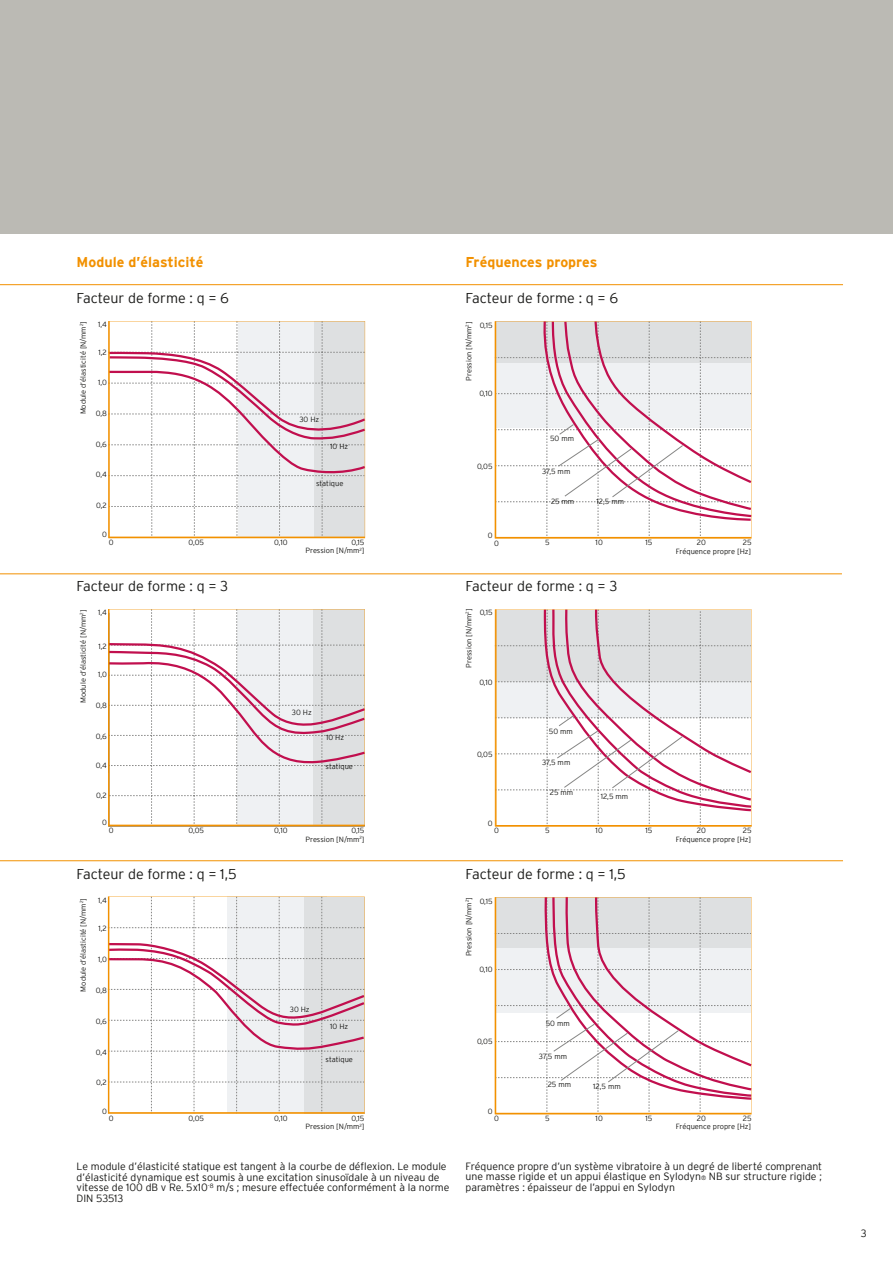
<style>
.page{position:relative;width:893px;height:1263px;background:#fff}
.page>*{position:absolute;margin:0;border:0;box-sizing:border-box;transform-origin:0 0}
.t1{font:300 14.25px "Interstate";color:#171715}
.t2{font:700 14.25px "Interstate";color:#f29100}
.t3{font:300 10.5px/10.5px "Interstate";color:#171715}
.t4{font:300 7.5px "Interstate";color:#171715}
.s1{font-size:6.15px}
</style>
<div class="page">
<div style="left:0;top:0;width:893px;height:234px;background:#bbbab4"></div>
<hr style="left:0;top:573px;width:842px;height:1px;background:#f29100">
<hr style="left:0;top:860px;width:843px;height:1px;background:#f29100">
<hr style="left:0;top:284px;width:843px;height:1px;background:#f29100">
<svg style="left:108px;top:321px;width:257px;height:217px"></svg>
<svg style="left:108px;top:609px;width:257px;height:217px"></svg>
<svg style="left:108px;top:897px;width:257px;height:217px"></svg>
<svg style="left:495px;top:321px;width:257px;height:217px"></svg>
<svg style="left:495px;top:609px;width:257px;height:219px"></svg>
<svg style="left:495px;top:897px;width:257px;height:217px"></svg>
<h1 class="t2" style="left:77px;top:256px;width:129px">Module d’élasticité</h1>
<h1 class="t2" style="left:466px;top:256px;width:133px">Fréquences propres</h1>
<h1 class="t1" style="left:77px;top:290px;width:154px">Facteur de forme : q = 6</h1>
<h1 class="t1" style="left:466px;top:290px;width:154px">Facteur de forme : q = 6</h1>
<p class="t4" style="left:79px;top:414px;width:95px;rotate:-90deg">Module d’élasticité [N/mm<sup>2</sup>]</p>
<p class="t4" style="left:98px;top:320px;width:10px">1,4</p>
<p class="t4" style="left:99px;top:348px;width:10px">1,2</p>
<p class="t4" style="left:98px;top:378px;width:10px">1,0</p>
<p class="t4" style="left:96px;top:409px;width:13px">0,8</p>
<p class="t4" style="left:299px;top:415px;width:21px">30 Hz</p>
<p class="t4" style="left:465px;top:381px;width:61px;rotate:-90deg">Pression [N/mm<sup>2</sup>]</p>
<p class="t4" style="left:480px;top:321px;width:14px">0,15</p>
<p class="t4" style="left:479px;top:389px;width:15px">0,10</p>
<p class="t4" style="left:96px;top:440px;width:12px">0,6</p>
<p class="t4" style="left:330px;top:442px;width:19px">10 Hz</p>
<p class="t4" style="left:550px;top:435px;width:26px">50 mm</p>
<p class="t4" style="left:96px;top:471px;width:13px">0,4</p>
<p class="t4" style="left:477px;top:462px;width:17px">0,05</p>
<p class="t4" style="left:542px;top:467px;width:30px">37,5 mm</p>
<p class="t4" style="left:316px;top:479px;width:29px">statique</p>
<p class="t4" style="left:96px;top:501px;width:12px">0,2</p>
<p class="t4" style="left:551px;top:497px;width:25px">25 mm</p>
<p class="t4" style="left:596px;top:497px;width:29px">12,5 mm</p>
<p class="t4" style="left:102px;top:530px;width:6px">0</p>
<p class="t4" style="left:109px;top:538px;width:6px">0</p>
<p class="t4" style="left:189px;top:538px;width:17px">0,05</p>
<p class="t4" style="left:488px;top:531px;width:6px">0</p>
<p class="t4" style="left:351px;top:538px;width:14px">0,15</p>
<p class="t4" style="left:274px;top:538px;width:15px">0,10</p>
<p class="t4" style="left:494px;top:540px;width:6px">0</p>
<p class="t4" style="left:305px;top:546px;width:61px">Pression [N/mm<sup>2</sup>]</p>
<p class="t4" style="left:545px;top:538px;width:6px">5</p>
<p class="t4" style="left:596px;top:538px;width:9px">10</p>
<h1 class="t1" style="left:77px;top:578px;width:153px">Facteur de forme : q = 3</h1>
<h1 class="t1" style="left:466px;top:578px;width:153px">Facteur de forme : q = 3</h1>
<p class="t4" style="left:79px;top:703px;width:95px;rotate:-90deg">Module d’élasticité [N/mm<sup>2</sup>]</p>
<p class="t4" style="left:98px;top:608px;width:10px">1,4</p>
<p class="t4" style="left:99px;top:642px;width:10px">1,2</p>
<p class="t4" style="left:98px;top:670px;width:10px">1,0</p>
<p class="t4" style="left:96px;top:701px;width:13px">0,8</p>
<p class="t4" style="left:292px;top:708px;width:21px">30 Hz</p>
<p class="t4" style="left:465px;top:668px;width:61px;rotate:-90deg">Pression [N/mm<sup>2</sup>]</p>
<p class="t4" style="left:480px;top:608px;width:14px">0,15</p>
<p class="t4" style="left:479px;top:678px;width:15px">0,10</p>
<p class="t4" style="left:96px;top:732px;width:12px">0,6</p>
<p class="t4" style="left:326px;top:733px;width:19px">10 Hz</p>
<p class="t4" style="left:549px;top:727px;width:26px">50 mm</p>
<p class="t4" style="left:96px;top:761px;width:13px">0,4</p>
<p class="t4" style="left:326px;top:762px;width:29px">statique</p>
<p class="t4" style="left:477px;top:750px;width:17px">0,05</p>
<p class="t4" style="left:542px;top:758px;width:30px">37,5 mm</p>
<p class="t4" style="left:96px;top:791px;width:12px">0,2</p>
<p class="t4" style="left:550px;top:788px;width:25px">25 mm</p>
<p class="t4" style="left:601px;top:792px;width:29px">12,5 mm</p>
<p class="t4" style="left:102px;top:818px;width:6px">0</p>
<p class="t4" style="left:109px;top:827px;width:6px">0</p>
<p class="t4" style="left:189px;top:827px;width:17px">0,05</p>
<p class="t4" style="left:274px;top:827px;width:15px">0,10</p>
<p class="t4" style="left:351px;top:827px;width:14px">0,15</p>
<p class="t4" style="left:305px;top:835px;width:61px">Pression [N/mm<sup>2</sup>]</p>
<p class="t4" style="left:488px;top:819px;width:6px">0</p>
<p class="t4" style="left:494px;top:827px;width:6px">0</p>
<p class="t4" style="left:545px;top:827px;width:6px">5</p>
<p class="t4" style="left:596px;top:827px;width:9px">10</p>
<h1 class="t1" style="left:77px;top:866px;width:162px">Facteur de forme : q = 1,5</h1>
<h1 class="t1" style="left:466px;top:866px;width:162px">Facteur de forme : q = 1,5</h1>
<p class="t4" style="left:98px;top:896px;width:10px">1,4</p>
<p class="t4" style="left:480px;top:897px;width:14px">0,15</p>
<p class="t4" style="left:79px;top:991px;width:95px;rotate:-90deg">Module d’élasticité [N/mm<sup>2</sup>]</p>
<p class="t4" style="left:465px;top:956px;width:61px;rotate:-90deg">Pression [N/mm<sup>2</sup>]</p>
<p class="t4" style="left:99px;top:924px;width:10px">1,2</p>
<p class="t4" style="left:98px;top:955px;width:10px">1,0</p>
<p class="t4" style="left:479px;top:965px;width:15px">0,10</p>
<p class="t4" style="left:96px;top:986px;width:13px">0,8</p>
<p class="t4" style="left:290px;top:1005px;width:21px">30 Hz</p>
<p class="t4" style="left:96px;top:1017px;width:12px">0,6</p>
<p class="t4" style="left:330px;top:1022px;width:19px">10 Hz</p>
<p class="t4" style="left:546px;top:1019px;width:26px">50 mm</p>
<p class="t4" style="left:477px;top:1038px;width:17px">0,05</p>
<p class="t4" style="left:96px;top:1048px;width:13px">0,4</p>
<p class="t4" style="left:326px;top:1055px;width:29px">statique</p>
<p class="t4" style="left:539px;top:1052px;width:30px">37,5 mm</p>
<p class="t4" style="left:96px;top:1078px;width:12px">0,2</p>
<p class="t4" style="left:548px;top:1080px;width:25px">25 mm</p>
<p class="t4" style="left:593px;top:1082px;width:29px">12,5 mm</p>
<p class="t4" style="left:646px;top:538px;width:8px">15</p>
<p class="t4" style="left:646px;top:827px;width:8px">15</p>
<p class="t4" style="left:697px;top:538px;width:10px">20</p>
<p class="t4" style="left:743px;top:538px;width:10px">25</p>
<p class="t4" style="left:676px;top:547px;width:77px">Fréquence propre [Hz]</p>
<p class="t4" style="left:697px;top:827px;width:10px">20</p>
<p class="t4" style="left:743px;top:827px;width:10px">25</p>
<p class="t4" style="left:676px;top:835px;width:77px">Fréquence propre [Hz]</p>
<p class="t4" style="left:102px;top:1107px;width:6px">0</p>
<p class="t4" style="left:109px;top:1114px;width:6px">0</p>
<p class="t4" style="left:189px;top:1114px;width:17px">0,05</p>
<p class="t4" style="left:274px;top:1114px;width:15px">0,10</p>
<p class="t4" style="left:488px;top:1107px;width:6px">0</p>
<p class="t4" style="left:351px;top:1114px;width:14px">0,15</p>
<p class="t4" style="left:743px;top:1114px;width:10px">25</p>
<p class="t4" style="left:697px;top:1114px;width:10px">20</p>
<p class="t4" style="left:596px;top:1114px;width:9px">10</p>
<p class="t4" style="left:494px;top:1114px;width:6px">0</p>
<p class="t4" style="left:646px;top:1114px;width:8px">15</p>
<p class="t4" style="left:545px;top:1114px;width:6px">5</p>
<p class="t4" style="left:305px;top:1122px;width:61px">Pression [N/mm<sup>2</sup>]</p>
<p class="t4" style="left:676px;top:1122px;width:77px">Fréquence propre [Hz]</p>
<p class="t3" style="left:77px;top:1161px;width:374px">Le module d’élasticité statique est tangent à la courbe de délexion. Le module d’élasticité dynamique est soumis à une excitation sinusoïdale à un niveau de vitesse de 100 dB v Re. 5x10<sup>-8</sup> m/s ; mesure effectuée conformément à la norme DIN 53513</p>
<h2 class="t3" style="left:466px;top:1161px;width:358px;text-align:justify">Fréquence propre d’un système vibratoire à un degré de liberté comprenant une masse rigide et un appui élastique en Sylodyn<span class="s1">®</span> NB sur structure rigide ; paramètres : épaisseur de l’appui en Sylodyn</h2>
<h2 class="t3" style="left:861px;top:1228px;width:7px">3</h2>
</div>
